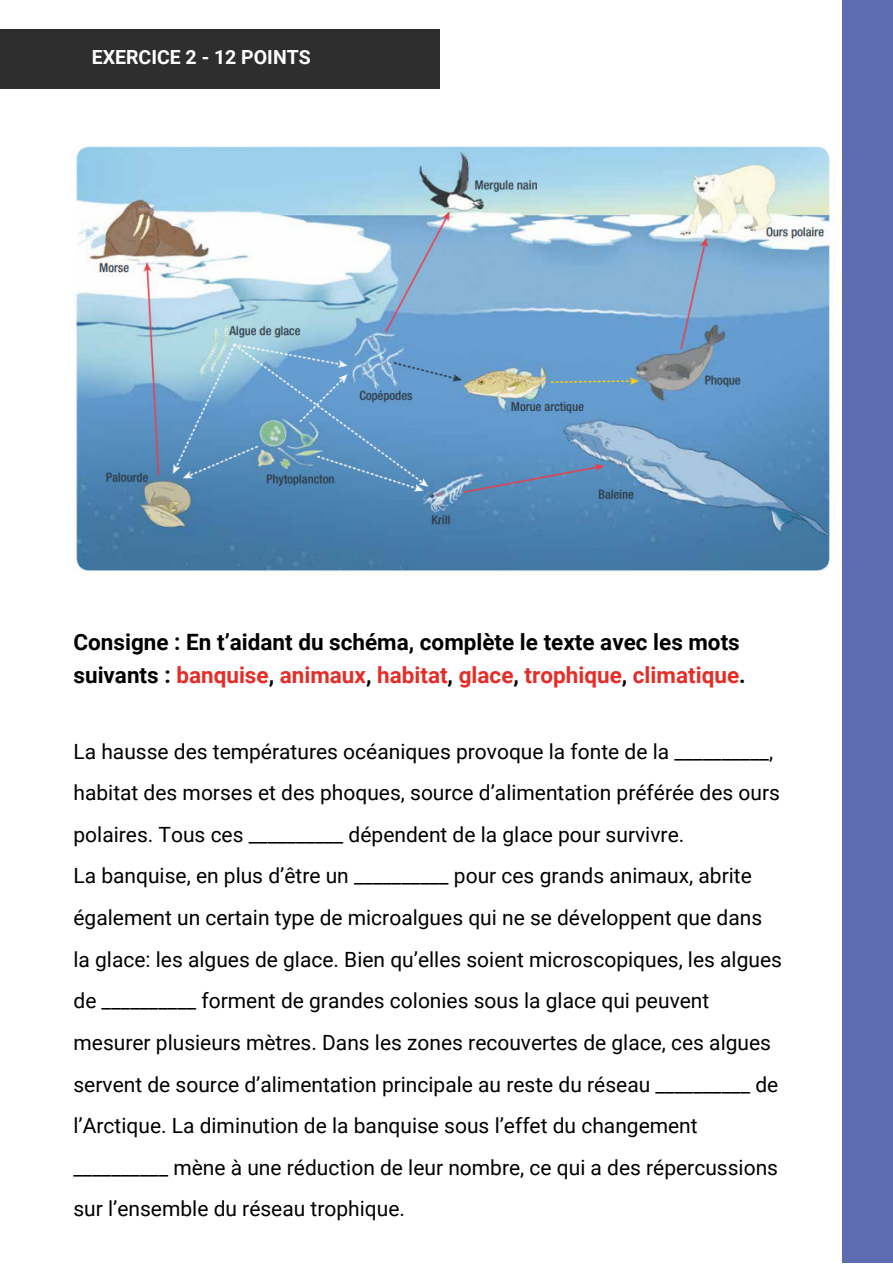
<style>
.page{position:relative;width:893px;height:1264px;background:#fff}
.page>*{position:absolute;margin:0;border:0;box-sizing:border-box;transform-origin:0 0}
.t1{font:700 22.5px/33.8px "Roboto";color:#000}
.t2{font:21px/41.5px "Roboto";color:#000}
.t3{font:700 19.5px "Roboto";color:#fff}
.s1{color:#e52d27}
</style>
<div class="page">
<div style="left:841px;top:0;width:51px;height:1262px;background:#5d6cb0"></div>
<div style="left:0;top:30px;width:439px;height:59px;background:#2e2e2e"></div>
<img style="left:76px;top:146px;width:754px;height:429px">
<p class="t3" style="left:92px;top:44px;width:220px">EXERCICE 2 - 12 POINTS</p>
<p class="t1" style="left:73px;top:624px;width:673px">Consigne : En t’aidant du schéma, complète le texte avec les mots suivants : <span class="s1">banquise</span>, <span class="s1">animaux</span>, <span class="s1">habitat</span>, <span class="s1">glace</span>, <span class="s1">trop hique</span>, <span class="s1">climat ique</span>.</p>
<p class="t2" style="left:73px;top:729px;width:710px">La hausse des températures océaniques provoque la fonte de la __________, habitat des morses et des phoques, source d’alimentation préférée des ours polaires. Tous ces __________ dépendent de la glace pour survivre.<br>La banquise, en plus d’être un __________ pour ces grands animaux, abrite également un certain type de microalgues qui ne se développent que dans la glace: les algues de glace. Bien qu’elles soient microscopiques, les algues de __________ forment de grandes colonies sous la glace qui peuvent mesurer plusieurs mètres. Dans les zones recouvertes de glace, ces algues servent de source d’alimentation principale au reste du réseau __________ de l’Arctique. La diminution de la banquise sous l’effet du changement __________ mène à une réduction de leur nombre, ce qui a des répercussions sur l’ensemble du réseau trophique.</p>
</div>
